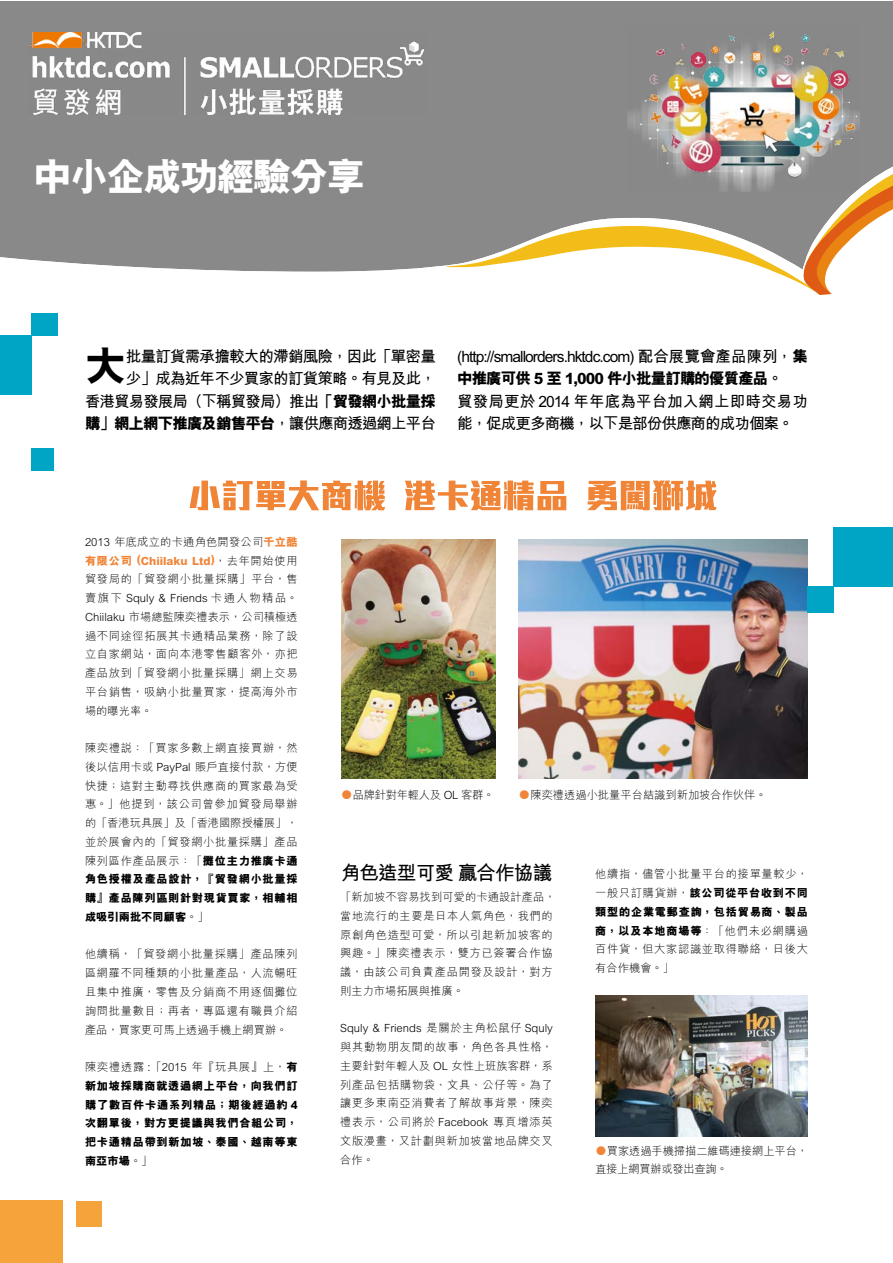
<style>
.page{position:relative;width:893px;height:1263px;background:#fff}
.page>*{position:absolute;margin:0;border:0;box-sizing:border-box;transform-origin:0 0}
.t1{font:800 40.95px "M Hei HK";color:#000}
.t2{font:800 39px "M Hei HK";letter-spacing:-.06em;color:#fff}
.t3{font:700 19.5px "M Hei HK";letter-spacing:-.04em;color:#000}
.t4{font:700 15.6px/22.5px "M Hei HK";letter-spacing:-.05em;color:#000;text-align:right}
.t5{font:300 11.25px/18.8px "M Hei HK";letter-spacing:.055em;color:#000;text-align:justify}
.t6{font:800 11.25px/18.8px "M Hei HK";letter-spacing:.06em;color:#000;text-align:justify}
.t7{font:300 11.25px/18px "M Hei HK";letter-spacing:-.005em;color:#000}
.t8{font:300 11.25px "M Hei HK";color:#000}
.t9{font:300 11.25px "M Hei HK";letter-spacing:-.02em;color:#000}
.s1{font-weight:800}
.s2{font-weight:800;color:#f08437}
.s3{font-weight:300}
.s4{color:#f08437}
</style>
<div class="page">
<div style="left:31px;top:448px;width:23px;height:22px;background:#00a4c5"></div>
<img style="left:519px;top:539px;width:289px;height:240px">
<img style="left:341px;top:539px;width:155px;height:239px">
<svg style="left:190px;top:480px;width:527px;height:30px"></svg>
<div style="left:834px;top:527px;width:58px;height:59px;background:#00a4c5"></div>
<div style="left:0;top:335px;width:31px;height:59px;background:#00a4c5"></div>
<div style="left:808px;top:586px;width:26px;height:26px;background:#00a4c5"></div>
<div style="left:31px;top:309px;width:26px;height:26px;background:#00a4c5"></div>
<div style="left:0;top:1201px;width:62px;height:62px;background:#f5a33b"></div>
<div style="left:77px;top:1201px;width:25px;height:25px;background:#f5a33b"></div>
<div style="left:0;top:1px;width:892px;height:309px;background:#898989"></div>
<img style="left:29px;top:33px;width:395px;height:82px">
<svg style="left:0;top:257px;width:892px;height:56px;fill:#fff"></svg>
<svg style="left:447px;top:167px;width:445px;height:128px"></svg>
<img style="left:628px;top:31px;width:232px;height:161px">
<img style="left:595px;top:995px;width:213px;height:142px">
<h2 class="t2" style="left:33px;top:151px;width:334px">中小企成功經驗分享</h2>
<h1 class="t1" style="left:85px;top:339px;width:42px">大</h1>
<h3 class="t4" style="left:85px;top:343px;width:352px">批量訂貨需承擔較大的滯銷風險，因此「單密量<br>少」成為近年不少買家的訂貨策略。有見及此，<br>香港貿易發展局（下稱貿發局）推出<span class="s1">「貿發網小批量採購」網上網下推廣及銷售平台</span>，讓供應商透過網上平台</h3>
<h3 class="t4" style="left:457px;top:343px;width:352px;text-align:left">(http://smallorders.hktdc.com) 配合展覽會產品陳列，<span class="s1">集中推廣可供 5 至 1,000 件小批量訂購的優質產品</span>。<br>貿發局更於 2014 年年底為平台加入網上即時交易功能，促成更多商機，以下是部份供應商的成功個案。</h3>
<p class="t5" style="left:85px;top:532px;width:214px">2013 年底成立的卡通角色開發公司<span class="s2">千立酷有限公司 (Chiilaku Ltd)</span>，去年開始使用貿發局的「貿發網小批量採購」平台，售賣旗下 Squly &amp; Friends 卡通人物精品。Chiilaku 市場總監陳奕禮表示，公司積極透過不同途徑拓展其卡通精品業務，除了設立自家網站，面向本港零售顧客外，亦把產品放到「貿發網小批量採購」網上交易平台銷售，吸納小批量買家，提高海外市場的曝光率。</p>
<p class="t5" style="left:85px;top:738px;width:214px">陳奕禮說：「買家多數上網直接買辦，然後以信用卡或 PayPal 賬戶直接付款，方便快捷；這對主動尋找供應商的買家最為受惠。」他提到，該公司曾參加貿發局舉辦的「香港玩具展」及「香港國際授權展」，並於展會內的「貿發網小批量採購」產品陳列區作產品展示：「<span class="s1">攤位主力推廣卡通角色授權及產品設計，『貿發網小批量採購』產品陳列區則針對現貨買家，相輔相成吸引兩批不同顧客</span>。」</p>
<p class="t5" style="left:85px;top:944px;width:214px">他續稱，「貿發網小批量採購」產品陳列區網羅不同種類的小批量產品，人流暢旺且集中推廣，零售及分銷商不用逐個攤位詢問批量數目；再者，專區還有職員介紹產品，買家更可馬上透過手機上網買辦。</p>
<p class="t6" style="left:85px;top:1057px;width:214px"><span class="s3">陳奕禮透露 :「2015 年『玩具展』上，</span>有新加坡採購商就透過網上平台，向我們訂購了數百件卡通系列精品；期後經過約 4次翻單後，對方更提議與我們合組公司，把卡通精品帶到新加坡、泰國、越南等東南亞市場<span class="s3">。」</span></p>
<p class="t9" style="left:341px;top:787px;width:155px"><span class="s4">●</span>品牌針對年輕人及 OL 客群。</p>
<p class="t8" style="left:519px;top:787px;width:249px"><span class="s4">●</span>陳奕禮透過小批量平台結識到新加坡合作伙伴。</p>
<h3 class="t3" style="left:341px;top:858px;width:213px">角色造型可愛 贏合作協議</h3>
<p class="t5" style="left:340px;top:887px;width:217px;text-align:left">「新加坡不容易找到可愛的卡通設計產品，當地流行的主要是日本人氣角色，我們的原創角色造型可愛，所以引起新加坡客的興趣。」陳奕禮表示，雙方已簽署合作協議，由該公司負責產品開發及設計，對方則主力市場拓展與推廣。</p>
<p class="t5" style="left:340px;top:1018px;width:214px">Squly &amp; Friends 是關於主角松鼠仔 Squly與其動物朋友間的故事，角色各具性格，主要針對年輕人及 OL 女性上班族客群，系列產品包括購物袋、文具、公仔等。為了讓更多東南亞消費者了解故事背景，陳奕禮表示，公司將於 Facebook 專頁增添英文版漫畫，又計劃與新加坡當地品牌交叉合作。</p>
<p class="t5" style="left:595px;top:864px;width:214px">他續指，儘管小批量平台的接單量較少，一般只訂購貨辦，<span class="s1">該公司從平台收到不同類型的企業電郵查詢，包括貿易商、製品商，以及本地商場等</span>：「他們未必網購過百件貨，但大家認識並取得聯絡，日後大有合作機會。」</p>
<p class="t7" style="left:595px;top:1141px;width:214px"><span class="s4">●</span>買家透過手機掃描二維碼連接網上平台，直接上網買辦或發出查詢。</p>
</div>
